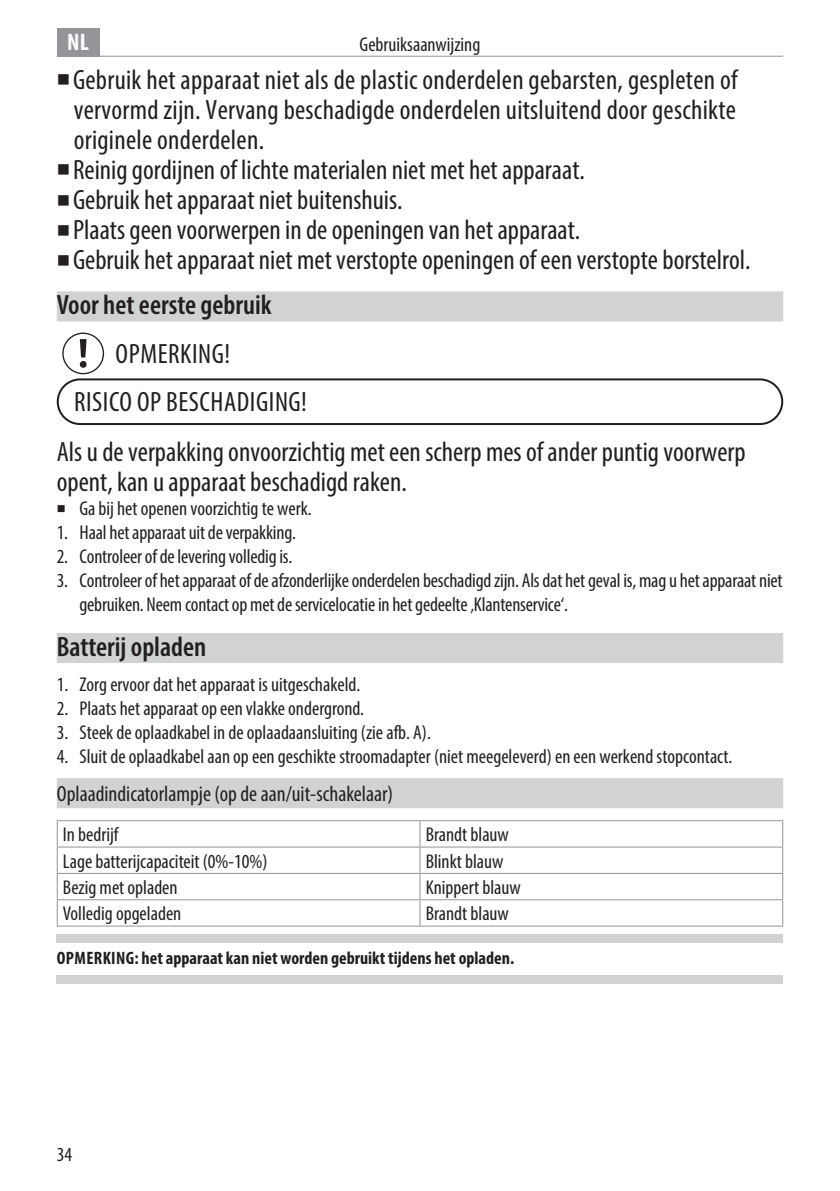
<style>
.page{position:relative;width:840px;height:1191px;background:#fff}
.page>*{position:absolute;margin:0;border:0;box-sizing:border-box;transform-origin:0 0}
.t1{font:condensed 28px/30px "Myriad Pro";color:#231f20}
.t2{font:600 condensed 28px "Myriad Pro";color:#231f20}
.t3{font:condensed 28px "Myriad Pro";letter-spacing:.02em;color:#231f20}
.t4{font:700 condensed 24px "Myriad Pro";color:#fff}
.t5{font:condensed 22px "Myriad Pro";color:#231f20}
.t6{font:condensed 20px/24px "Myriad Pro";color:#231f20}
.t7{font:700 condensed 18px "Myriad Pro";color:#231f20}
</style>
<div class="page">
<hr style="left:57px;top:56px;width:725px;height:1px;background:#939598">
<div style="left:57px;top:28px;width:42px;height:29px;background:#939598"></div>
<div style="left:57px;top:291px;width:725px;height:30px;background:#d1d2d4"></div>
<div style="left:57px;top:633px;width:725px;height:30px;background:#d1d2d4"></div>
<div style="left:57px;top:778px;width:725px;height:30px;background:#d1d2d4"></div>
<div style="left:57px;top:378px;width:725px;height:47px;border:2px solid #231f20;border-radius:22px"></div>
<svg style="left:62px;top:332px;width:42px;height:42px"></svg>
<hr style="left:57px;top:820px;width:363px;height:1px;background:#939598">
<hr style="left:420px;top:820px;width:362px;height:1px;background:#939598">
<hr style="left:57px;top:846px;width:363px;height:1px;background:#939598">
<hr style="left:420px;top:846px;width:362px;height:1px;background:#939598">
<hr style="left:57px;top:873px;width:363px;height:1px;background:#939598">
<hr style="left:420px;top:873px;width:362px;height:1px;background:#939598">
<hr style="left:57px;top:899px;width:363px;height:1px;background:#939598">
<svg style="left:57px;top:821px;width:1px;height:104px"></svg>
<hr style="left:420px;top:899px;width:362px;height:1px;background:#939598">
<svg style="left:419px;top:821px;width:1px;height:104px"></svg>
<hr style="left:57px;top:925px;width:363px;height:1px;background:#939598">
<hr style="left:420px;top:925px;width:362px;height:1px;background:#939598">
<div style="left:57px;top:934px;width:725px;height:8px;background:#d1d2d4"></div>
<div style="left:57px;top:975px;width:725px;height:9px;background:#d1d2d4"></div>
<p class="t4" style="left:67px;top:27px;width:23px">NL</p>
<p class="t6" style="left:359px;top:32px;width:122px">Gebruiksaanwijzing</p>
<p class="t1" style="left:73px;top:64px;width:678px">Gebruik het apparaat niet als de plastic onderdelen gebarsten, gespleten of vervormd zijn. Vervang beschadigde onderdelen uitsluitend door geschikte originele onderdelen.<br>Reinig gordijnen of lichte materialen niet met het apparaat.<br>Gebruik het apparaat niet buitenshuis.<br>Plaats geen voorwerpen in de openingen van het apparaat.<br>Gebruik het apparaat niet met verstopte openingen of een verstopte borstelrol.</p>
<h1 class="t2" style="left:57px;top:287px;width:216px">Voor het eerste gebruik</h1>
<h1 class="t3" style="left:115px;top:337px;width:116px">OPMERKING!</h1>
<h1 class="t3" style="left:74px;top:385px;width:234px">RISICO OP BESCHADIGING!</h1>
<h1 class="t1" style="left:57px;top:436px;width:690px">Als u de verpakking onvoorzichtig met een scherp mes of ander puntig voorwerp opent, kan u apparaat beschadigd raken.</h1>
<p class="t6" style="left:79px;top:496px;width:233px">Ga bij het openen voorzichtig te werk.</p>
<p class="t6" style="left:57px;top:520px;width:241px">1. Haal het apparaat uit de verpakking.</p>
<p class="t6" style="left:57px;top:544px;width:237px">2. Controleer of de levering volledig is.</p>
<p class="t6" style="left:79px;top:568px;width:704px;text-indent:-23px">3. Controleer of het apparaat of de afzonderlijke onderdelen beschadigd zijn. Als dat het geval is, mag u het apparaat niet gebruiken. Neem contact op met de servicelocatie in het gedeelte ‚Klantenservice‘.</p>
<h1 class="t2" style="left:57px;top:629px;width:151px">Batterij opladen</h1>
<p class="t6" style="left:57px;top:672px;width:305px">1. Zorg ervoor dat het apparaat is uitgeschakeld.</p>
<p class="t6" style="left:57px;top:696px;width:309px">2. Plaats het apparaat op een vlakke ondergrond.</p>
<p class="t6" style="left:57px;top:720px;width:375px">3. Steek de oplaadkabel in de oplaadaansluiting (zie afb. A).</p>
<p class="t6" style="left:57px;top:744px;width:676px">4. Sluit de oplaadkabel aan op een geschikte stroomadapter (niet meegeleverd) en een werkend stopcontact.</p>
<p class="t5" style="left:57px;top:780px;width:338px">Oplaadindicatorlampje (op de aan/uit-schakelaar)</p>
<p class="t6" style="left:63px;top:822px;width:57px">In bedrijf</p>
<p class="t6" style="left:425px;top:822px;width:85px">Brandt blauw</p>
<p class="t6" style="left:63px;top:849px;width:206px">Lage batterijcapaciteit (0%-10%)</p>
<p class="t6" style="left:425px;top:849px;width:79px">Blinkt blauw</p>
<p class="t6" style="left:63px;top:875px;width:116px">Bezig met opladen</p>
<p class="t6" style="left:425px;top:875px;width:97px">Knippert blauw</p>
<p class="t6" style="left:63px;top:901px;width:120px">Volledig opgeladen</p>
<p class="t6" style="left:425px;top:901px;width:85px">Brandt blauw</p>
<p class="t7" style="left:57px;top:947px;width:458px">OPMERKING: het apparaat kan niet worden gebruikt tijdens het opladen.</p>
<p class="t6" style="left:57px;top:1141px;width:17px">34</p>
</div>
